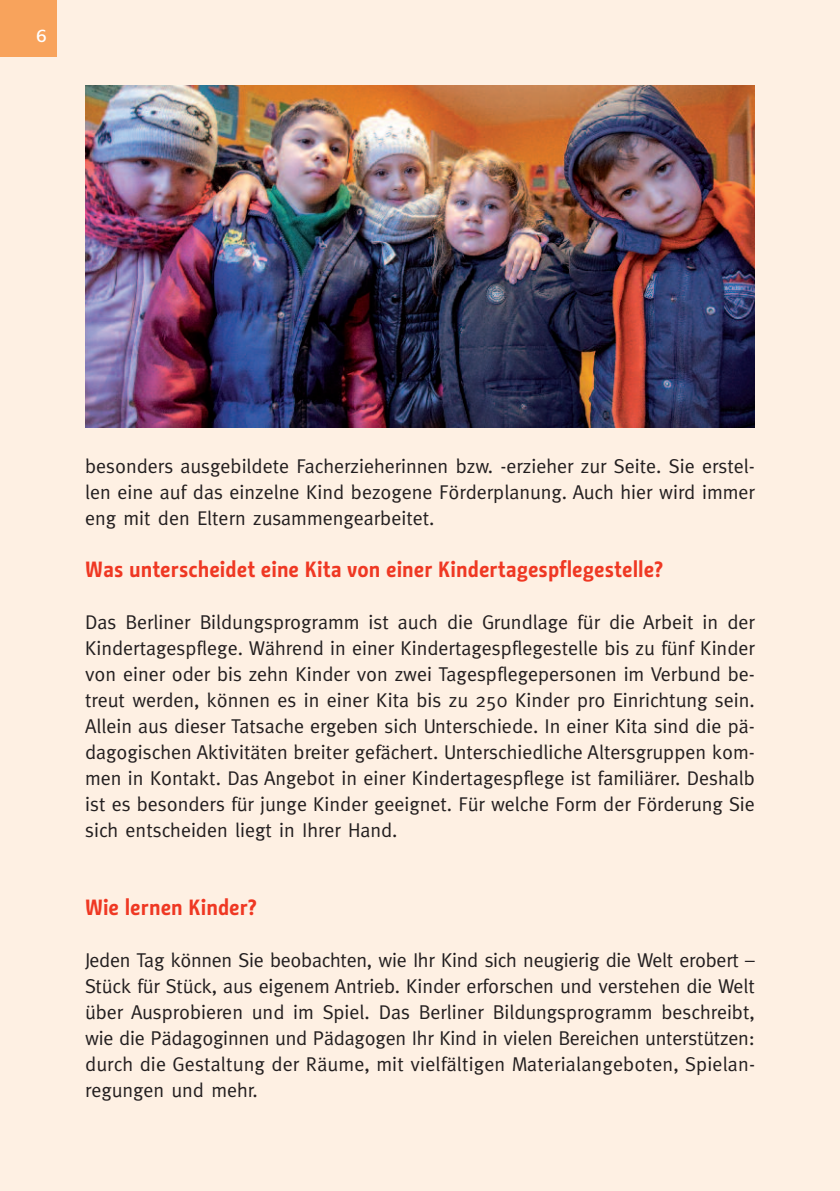
<style>
.page{position:relative;width:840px;height:1191px;background:#fff}
.page>*{position:absolute;margin:0;border:0;box-sizing:border-box;transform-origin:0 0}
.t1{font:700 22px "BMF Change";color:#ef3823}
.t2{font:20px/26px "Meta";color:#231f20;text-align:justify}
.t3{font:18px "Formata";color:#fff}
</style>
<div class="page">
<div style="left:0;top:0;width:839px;height:1191px;background:#fef0e3"></div>
<div style="left:0;top:0;width:57px;height:57px;background:#f8a35c"></div>
<img style="left:85px;top:85px;width:669px;height:342px">
<p class="t3" style="left:36px;top:28px;width:12px">6</p>
<p class="t2" style="left:85px;top:453px;width:670px">besonders ausgebildete Facherzieherinnen bzw. -erzieher zur Seite. Sie erstel&shy;len eine auf das einzelne Kind bezogene Förderplanung. Auch hier wird immer eng mit den Eltern zusammengearbeitet.</p>
<p class="t1" style="left:85px;top:553px;width:578px">Was unterscheidet eine Kita von einer Kindertagespflegestelle?</p>
<p class="t2" style="left:85px;top:609px;width:670px">Das Berliner Bildungsprogramm ist auch die Grundlage für die Arbeit in der Kindertagespflege. Während in einer Kindertagespflegestelle bis zu fünf Kinder von einer oder bis zehn Kinder von zwei Tagespflegepersonen im Verbund be&shy;treut werden, können es in einer Kita bis zu 250 Kinder pro Einrichtung sein.<br>Allein aus dieser Tatsache ergeben sich Unterschiede. In einer Kita sind die pä&shy;dagogischen Aktivitäten breiter gefächert. Unterschiedliche Altersgruppen kom&shy;men in Kontakt. Das Angebot in einer Kindertagespflege ist familiärer. Deshalb ist es besonders für junge Kinder geeignet. Für welche Form der Förderung Sie sich entscheiden liegt in Ihrer Hand.</p>
<p class="t1" style="left:85px;top:891px;width:173px">Wie lernen Kinder?</p>
<p class="t2" style="left:85px;top:947px;width:671px">Jeden Tag können Sie beobachten, wie Ihr Kind sich neugierig die Welt erobert – Stück für Stück, aus eigenem Antrieb. Kinder erforschen und verstehen die Welt über Ausprobieren und im Spiel. Das Berliner Bildungsprogramm beschreibt, wie die Pädagoginnen und Pädagogen Ihr Kind in vielen Bereichen unterstützen: durch die Gestaltung der Räume, mit vielfältigen Materialangeboten, Spielan&shy;regungen und mehr.</p>
</div>
